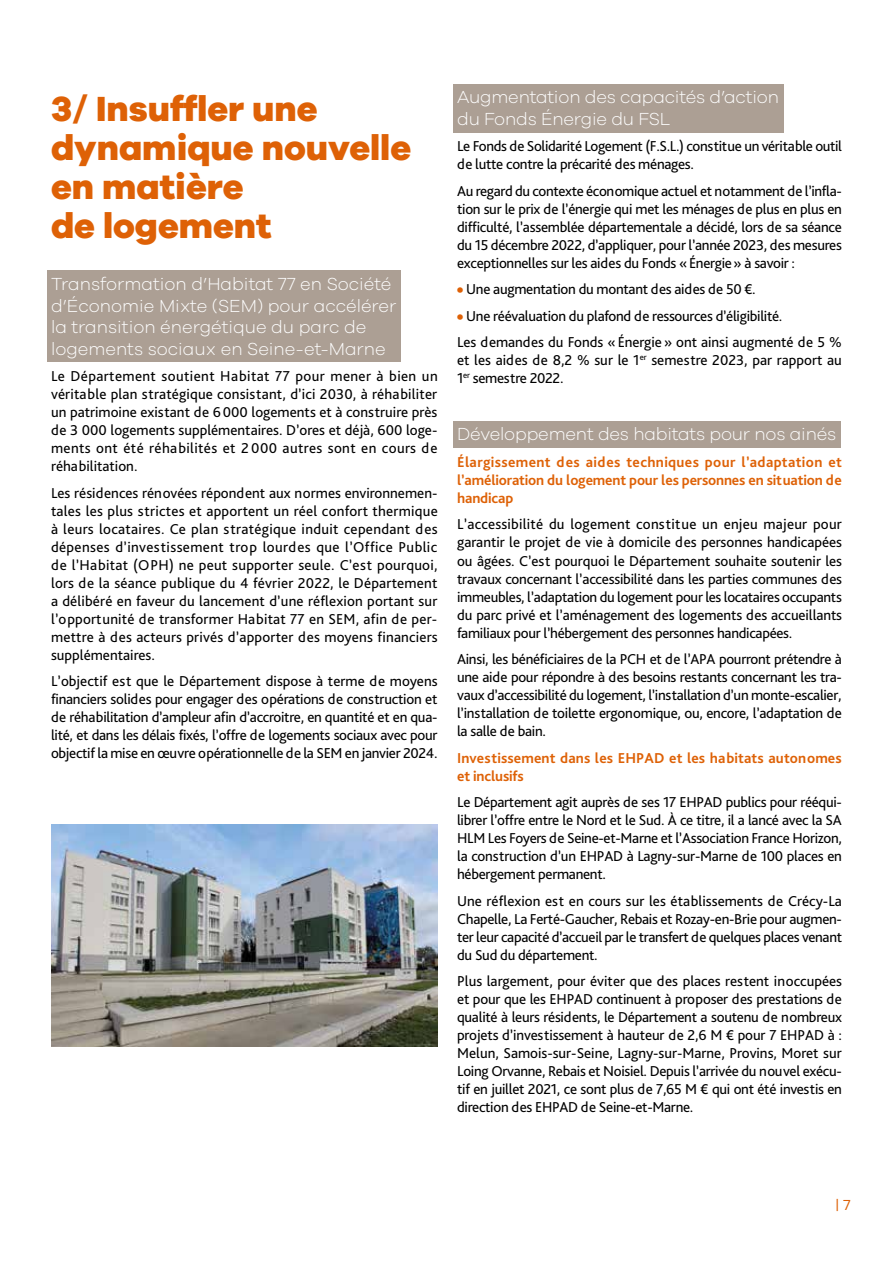
<style>
.page{position:relative;width:893px;height:1263px;background:#fff}
.page>*{position:absolute;margin:0;border:0;box-sizing:border-box;transform-origin:0 0}
.t1{font:800 36px/39px "Galano Grotesque";color:#de6106}
.t2{font:300 18px/21.6px "Galano Grotesque";color:#fff}
.t3{font:15px/18px "Bliss Pro";letter-spacing:-.02em;color:#000;text-align:justify}
.t4{font:700 15px/18px "Bliss Pro";letter-spacing:-.01em;color:#de6106;text-align:justify}
.t5{font:15px/18px "Bliss Pro";color:#000}
.t6{font:700 15px/18px "Bliss Pro";letter-spacing:.01em;color:#de6106}
.t7{font:15px "Galano Grotesque Alt";color:#de6106}
.s1{font-family:"Galano Grotesque";font-weight:800;color:#de6106}
</style>
<div class="page">
<div style="left:47px;top:271px;width:354px;height:91px;background:#ac9f94"></div>
<div style="left:453px;top:421px;width:388px;height:27px;background:#ac9f94"></div>
<div style="left:453px;top:84px;width:330px;height:48px;background:#ac9f94"></div>
<img style="left:51px;top:824px;width:386px;height:223px">
<h1 class="t1" style="left:51px;top:88px;width:362px">3/ Insuffler une dynamique nouvelle en matière<br>de logement</h1>
<p class="t2" style="left:51px;top:272px;width:347px">Transformation d’Habitat 77 en Société d’Économie Mixte (SEM) pour accélérer la transition énergétique du parc de logements sociaux en Seine-et-Marne</p>
<p class="t3" style="left:51px;top:367px;width:388px">Le Département soutient Habitat 77 pour mener à bien un véritable plan stratégique consistant, d’ici 2030, à réhabiliter un patrimoine existant de 6000 logements et à construire près de 3 000 logements supplémentaires. D’ores et déjà, 600 loge&shy;ments ont été réhabilités et 2 000 autres sont en cours de réhabilitation.</p>
<p class="t3" style="left:51px;top:483px;width:388px">Les résidences rénovées répondent aux normes environnemen&shy;tales les plus strictes et apportent un réel confort thermique à leurs locataires. Ce plan stratégique induit cependant des dépenses d’investissement trop lourdes que l’Office Public de l’Habitat (OPH) ne peut supporter seule. C’est pourquoi, lors de la séance publique du 4 février 2022, le Département a délibéré en faveur du lancement d’une réflexion portant sur l’opportunité de transformer Habitat 77 en SEM, afin de per&shy;mettre à des acteurs privés d’apporter des moyens financiers supplémentaires.</p>
<p class="t3" style="left:51px;top:672px;width:388px">L’objectif est que le Département dispose à terme de moyens financiers solides pour engager des opérations de construction et de réhabilitation d’ampleur afin d’accroitre, en quantité et en qua&shy;lité, et dans les délais fixés, l’offre de logements sociaux avec pour objectif la mise en œuvre opérationnelle de la SEM en janvier 2024.</p>
<p class="t2" style="left:457px;top:86px;width:323px">Augmentation des capacités d’action du Fonds Énergie du FSL</p>
<p class="t3" style="left:457px;top:137px;width:386px">Le Fonds de Solidarité Logement (F.S.L.) constitue un véritable outil de lutte contre la précarité des ménages.</p>
<p class="t3" style="left:457px;top:181px;width:386px">Au regard du contexte économique actuel et notamment de l’infla&shy;tion sur le prix de l’énergie qui met les ménages de plus en plus en difficulté, l’assemblée départementale a décidé, lors de sa séance du 15 décembre 2022, d’appliquer, pour l’année 2023, des mesures exceptionnelles sur les aides du Fonds «Énergie» à savoir :</p>
<p class="t3" style="left:457px;top:280px;width:300px"><span class="s1">•</span> Une augmentation du montant des aides de 50 €.</p>
<p class="t3" style="left:457px;top:302px;width:386px;line-height:26.5px"><span class="s1">•</span> Une réévaluation du plafond de ressources d’éligibilité.<br>Les demandes du Fonds «Énergie» ont ainsi augmenté de 5 %</p>
<p class="t5" style="left:457px;top:351px;width:386px">et les aides de 8,2 % sur le 1<sup>er</sup> semestre 2023, par rapport au<br>1<sup>er</sup> semestre 2022.</p>
<p class="t2" style="left:457px;top:423px;width:381px">Développement des habitats pour nos ainés</p>
<p class="t4" style="left:457px;top:453px;width:386px">Élargissement des aides techniques pour l’adaptation et l’amélioration du logement pour les personnes en situation de handicap</p>
<p class="t3" style="left:457px;top:515px;width:387px">L’accessibilité du logement constitue un enjeu majeur pour garantir le projet de vie à domicile des personnes handicapées ou âgées. C’est pourquoi le Département souhaite soutenir les travaux concernant l’accessibilité dans les parties communes des immeubles, l’adaptation du logement pour les locataires occupants du parc privé et l’aménagement des logements des accueillants familiaux pour l’hébergement des personnes handicapées.</p>
<p class="t3" style="left:457px;top:650px;width:386px">Ainsi, les bénéficiaires de la PCH et de l’APA pourront prétendre à une aide pour répondre à des besoins restants concernant les tra&shy;vaux d’accessibilité du logement, l’installation d’un monte-escalier, l’installation de toilette ergonomique, ou, encore, l’adaptation de la salle de bain.</p>
<p class="t6" style="left:457px;top:748px;width:386px">Investissement dans les EHPAD et les habitats autonomes et inclusifs</p>
<p class="t3" style="left:457px;top:793px;width:386px">Le Département agit auprès de ses 17 EHPAD publics pour rééqui&shy;librer l’offre entre le Nord et le Sud. À ce titre, il a lancé avec la SA HLM Les Foyers de Seine-et-Marne et l’Association France Horizon, la construction d’un EHPAD à Lagny-sur-Marne de 100 places en hébergement permanent.</p>
<p class="t3" style="left:457px;top:891px;width:386px">Une réflexion est en cours sur les établissements de Crécy-La Chapelle, La Ferté-Gaucher, Rebais et Rozay-en-Brie pour augmen&shy;ter leur capacité d’accueil par le transfert de quelques places venant du Sud du département.</p>
<p class="t3" style="left:457px;top:972px;width:386px">Plus largement, pour éviter que des places restent inoccupées et pour que les EHPAD continuent à proposer des prestations de qualité à leurs résidents, le Département a soutenu de nombreux projets d’investissement à hauteur de 2,6 M € pour 7 EHPAD à :<br>Melun, Samois-sur-Seine, Lagny-sur-Marne, Provins, Moret sur Loing Orvanne, Rebais et Noisiel. Depuis l’arrivée du nouvel exécu&shy;tif en juillet 2021, ce sont plus de 7,65 M € qui ont été investis en direction des EHPAD de Seine-et-Marne.</p>
<p class="t7" style="left:835px;top:1195px;width:16px">| 7</p>
</div>
